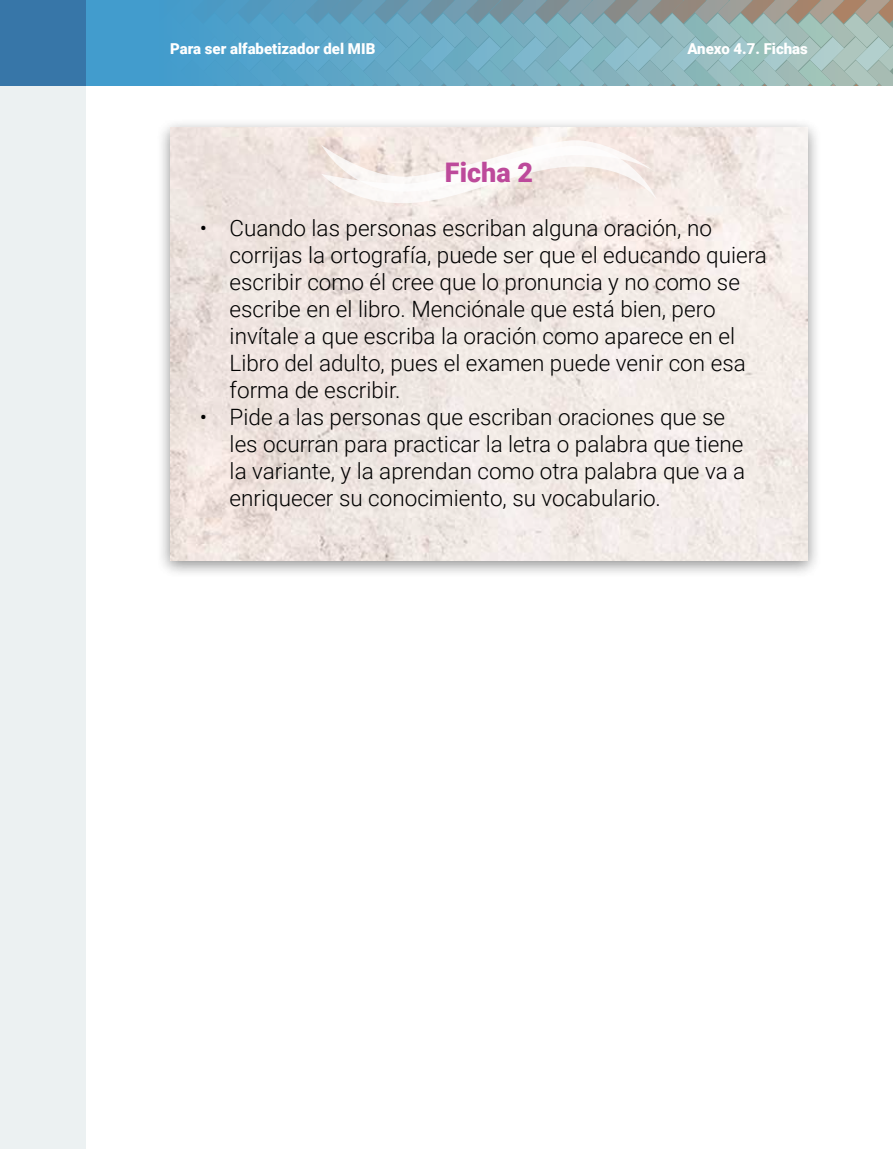
<style>
.page{position:relative;width:893px;height:1149px;background:#fff}
.page>*{position:absolute;margin:0;border:0;box-sizing:border-box;transform-origin:0 0}
.t1{font:900 27px "Roboto";color:#bd4a9b}
.t2{font:300 22.5px/27px "Roboto";color:#000}
.t3{font:900 15px "Roboto";color:#fff}
</style>
<div class="page">
<div style="left:156px;top:117px;width:666px;height:461px;background:#000;opacity:.6"></div>
<img style="left:170px;top:128px;width:638px;height:432px">
<svg style="left:321px;top:140px;width:336px;height:63px"></svg>
<div style="left:0;top:85px;width:85px;height:1063px;background:#ecf1f2"></div>
<svg style="left:85px;top:0;width:808px;height:85px;background:#74a9bd"></svg>
<div style="left:0;top:0;width:85px;height:85px;background:#3776a8"></div>
<p class="t3" style="left:170px;top:38px;width:207px">Para ser alfabetizador del MIB</p>
<p class="t3" style="left:687px;top:38px;width:122px">Anexo 4.7. Fichas</p>
<p class="t1" style="left:445px;top:153px;width:90px">Ficha 2</p>
<p class="t2" style="left:230px;top:213px;width:539px;text-indent:-30px">• Cuando las personas escriban alguna oración, no corrijas la ortografía, puede ser que el educando quiera escribir como él cree que lo pronuncia y no como se escribe en el libro. Menciónale que está bien, pero invítale a que escriba la oración como aparece en el Libro del adulto, pues el examen puede venir con esa forma de escribir.</p>
<p class="t2" style="left:230px;top:402px;width:517px;text-indent:-30px">• Pide a las personas que escriban oraciones que se les ocurran para practicar la letra o palabra que tiene la variante, y la aprendan como otra palabra que va a enriquecer su conocimiento, su vocabulario.</p>
</div>
